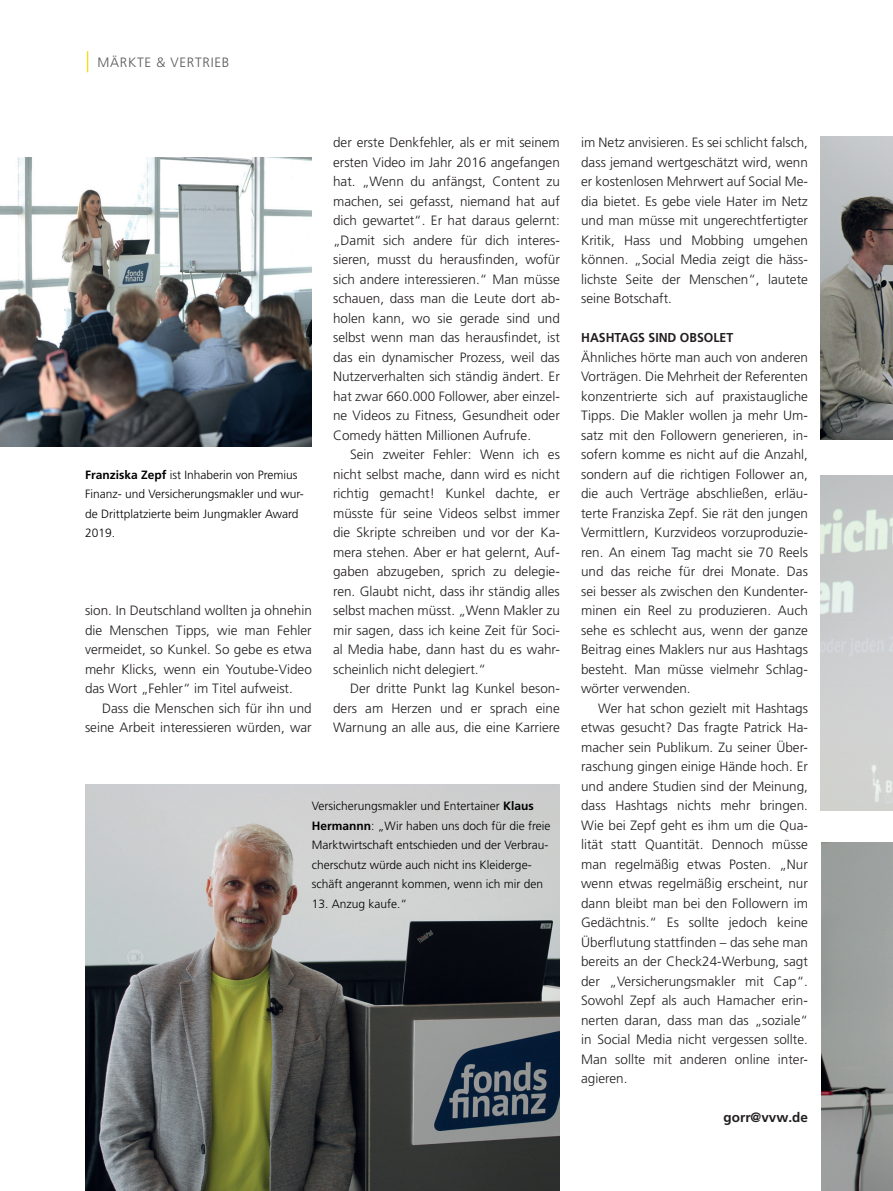
<style>
.page{position:relative;width:893px;height:1191px;background:#fff}
.page>*{position:absolute;margin:0;border:0;box-sizing:border-box;transform-origin:0 0}
.grundtext_mit_einzug{font:300 13.5px/19.5px "Frutiger LT Pro";color:#231f20;text-align:justify}
.grundtext_ohne_einzug{font:300 13.5px/19.5px "Frutiger LT Pro";color:#231f20;text-align:justify}
.t1{font:300 13.5px "Frutiger LT Pro";letter-spacing:.05em;color:#57585a}
.grundtext_mit_einzug-2{font:700 13.5px "Frutiger LT Pro";color:#231f20}
.zwischenüberschrift{font:700 12.9px "Frutiger LT Pro";color:#231f20;scale:.95 1}
.abbildung_legende{font:300 12px/19.5px "Frutiger LT Pro";color:#000}
.s1{font-weight:700}
</style>
<div class="page">
<svg style="left:87px;top:51px;width:1px;height:21px"></svg>
<img style="left:85px;top:784px;width:475px;height:407px">
<img style="left:0;top:157px;width:312px;height:289px">
<img style="left:821px;top:842px;width:72px;height:349px">
<img style="left:821px;top:475px;width:72px;height:335px">
<img style="left:821px;top:136px;width:72px;height:304px">
<p class="t1" style="left:98px;top:54px;width:133px">MÄRKTE &amp; VERTRIEB</p>
<p class="abbildung_legende" style="left:85px;top:465px;width:220px"><span class="s1">Franziska Zepf</span> ist Inhaberin von Premius Finanz- und Versicherungsmakler und wur&shy;de Drittplatzierte beim Jungmakler Award 2019.</p>
<p class="grundtext_ohne_einzug" style="left:85px;top:601px;width:228px">sion. In Deutschland wollten ja ohnehin die Menschen Tipps, wie man Fehler vermeidet, so Kunkel. So gebe es etwa mehr Klicks, wenn ein Youtube-Video das Wort „Fehler“ im Titel aufweist.</p>
<p class="grundtext_mit_einzug" style="left:85px;top:698px;width:228px;text-align:right">Dass die Menschen sich für ihn und seine Arbeit interessieren würden, war</p>
<p class="grundtext_mit_einzug" style="left:333px;top:133px;width:228px">der erste Denkfehler, als er mit seinem ersten Video im Jahr 2016 angefangen hat. „Wenn du anfängst, Content zu machen, sei gefasst, niemand hat auf dich gewartet“. Er hat daraus gelernt: „Damit sich andere für dich interes&shy;sieren, musst du herausfinden, wofür sich andere interessieren.“ Man müsse schauen, dass man die Leute dort ab&shy;holen kann, wo sie gerade sind und selbst wenn man das herausfindet, ist das ein dynamischer Prozess, weil das Nutzerverhalten sich ständig ändert. Er hat zwar 660.000 Follower, aber einzel&shy;ne Videos zu Fitness, Gesundheit oder Comedy hätten Millionen Aufrufe.</p>
<p class="grundtext_mit_einzug" style="left:333px;top:445px;width:228px;text-indent:17px">Sein zweiter Fehler: Wenn ich es nicht selbst mache, dann wird es nicht richtig gemacht! Kunkel dachte, er müsste für seine Videos selbst immer die Skripte schreiben und vor der Ka&shy;mera stehen. Aber er hat gelernt, Auf&shy;gaben abzugeben, sprich zu delegie&shy;ren. Glaubt nicht, dass ihr ständig alles selbst machen müsst. „Wenn Makler zu mir sagen, dass ich keine Zeit für Soci&shy;al Media habe, dann hast du es wahr&shy;scheinlich nicht delegiert.“</p>
<p class="grundtext_mit_einzug" style="left:333px;top:679px;width:228px;text-indent:17px">Der dritte Punkt lag Kunkel beson&shy;ders am Herzen und er sprach eine Warnung an alle aus, die eine Karriere</p>
<p class="abbildung_legende" style="left:312px;top:796px;width:240px">Versicherungsmakler und Entertainer <span class="s1">Klaus Hermannn</span>: „Wir haben uns doch für die freie Marktwirtschaft entschieden und der Verbrau&shy;cherschutz würde auch nicht ins Kleiderge&shy;schäft angerannt kommen, wenn ich mir den</p>
<p class="abbildung_legende" style="left:312px;top:894px;width:97px">13. Anzug kaufe.“</p>
<p class="grundtext_mit_einzug" style="left:581px;top:133px;width:228px">im Netz anvisieren. Es sei schlicht falsch, dass jemand wertgeschätzt wird, wenn er kostenlosen Mehrwert auf Social Me&shy;dia bietet. Es gebe viele Hater im Netz und man müsse mit ungerechtfertigter Kritik, Hass und Mobbing umgehen können. „Social Media zeigt die häss&shy;lichste Seite der Menschen“, lautete seine Botschaft.</p>
<p class="zwischenüberschrift" style="left:581px;top:330px;width:162px">HASHTAGS SIND OBSOLET</p>
<p class="grundtext_ohne_einzug" style="left:581px;top:347px;width:228px">Ähnliches hörte man auch von anderen Vorträgen. Die Mehrheit der Referenten konzentrierte sich auf praxistaugliche Tipps. Die Makler wollen ja mehr Um&shy;satz mit den Followern generieren, in&shy;sofern komme es nicht auf die Anzahl, sondern auf die richtigen Follower an, die auch Verträge abschließen, erläu&shy;terte Franziska Zepf. Sie rät den jungen Vermittlern, Kurzvideos vorzuproduzie&shy;ren. An einem Tag macht sie 70 Reels und das reiche für drei Monate. Das sei besser als zwischen den Kundenter&shy;minen ein Reel zu produzieren. Auch sehe es schlecht aus, wenn der ganze Beitrag eines Maklers nur aus Hashtags besteht. Man müsse vielmehr Schlag&shy;wörter verwenden.</p>
<p class="grundtext_mit_einzug" style="left:581px;top:698px;width:228px;text-indent:17px">Wer hat schon gezielt mit Hashtags etwas gesucht? Das fragte Patrick Ha&shy;macher sein Publikum. Zu seiner Über&shy;raschung gingen einige Hände hoch. Er und andere Studien sind der Meinung, dass Hashtags nichts mehr bringen.<br>Wie bei Zepf geht es ihm um die Qua&shy;lität statt Quantität. Dennoch müsse man regelmäßig etwas Posten. „Nur wenn etwas regelmäßig erscheint, nur dann bleibt man bei den Followern im Gedächtnis.“ Es sollte jedoch keine Überflutung stattfinden – das sehe man bereits an der Check24-Werbung, sagt der „Versicherungsmakler mit Cap“.<br>Sowohl Zepf als auch Hamacher erin&shy;nerten daran, dass man das „soziale“ in Social Media nicht vergessen sollte.<br>Man sollte mit anderen online inter&shy;agieren.</p>
<p class="grundtext_mit_einzug-2" style="left:724px;top:1109px;width:86px">gorr@vvw.de</p>
</div>
